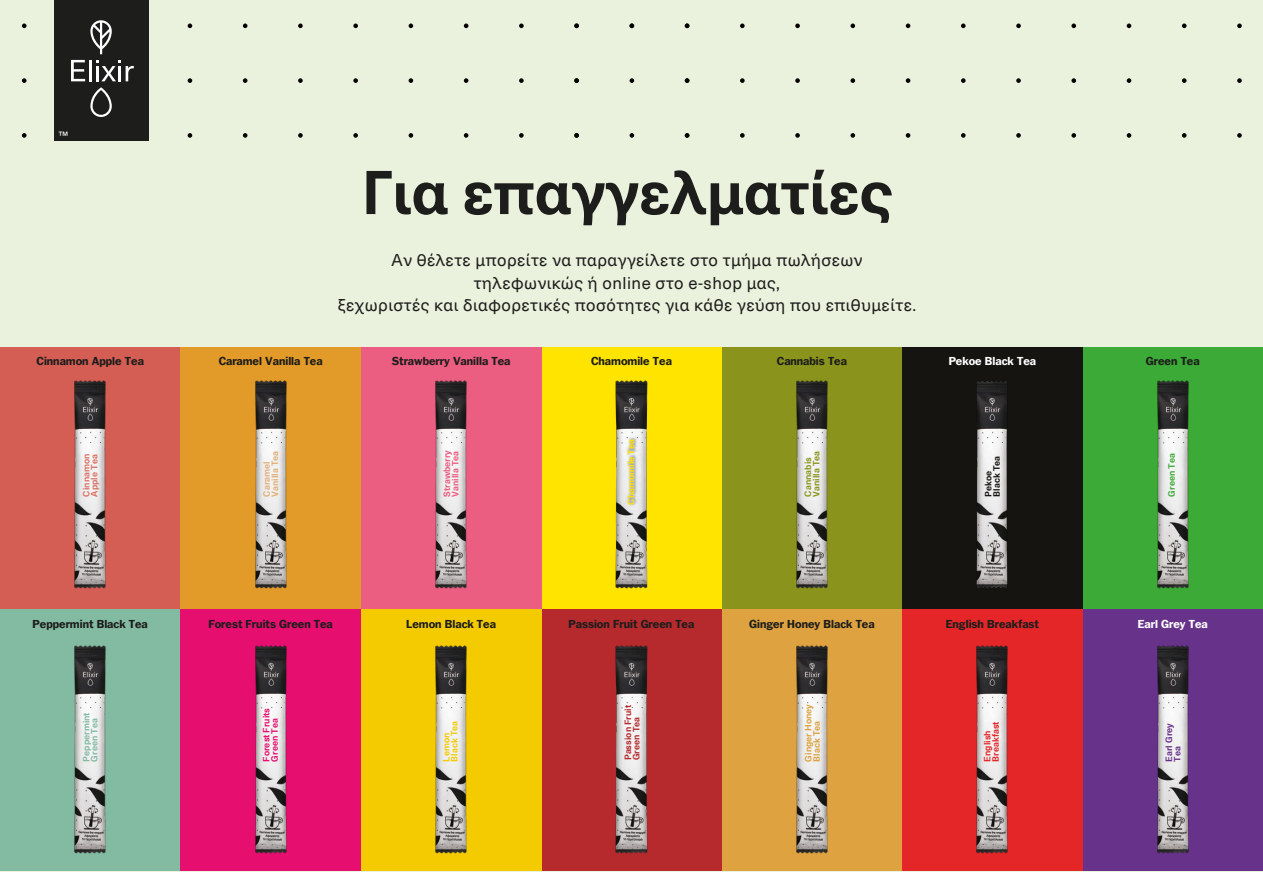
<style>
.page{position:relative;width:1263px;height:872px;background:#eaf2de}
.page>*{position:absolute;margin:0;border:0;box-sizing:border-box;transform-origin:0 0}
.t1{font:700 60.6px "Neue Haas Unica W1 G";color:#1d1d1b}
.t2{font:16.65px/22.5px "Neue Haas Unica W1 G";letter-spacing:.03em;color:#1d1d1b;text-align:center}
.t3{font:11.7px "Neue Haas Unica W1 G";color:#fff}
.t4{font:700 11.25px "PF Franklin Gothic";color:#1d1d1b}
.t5{font:700 11.25px "PF Franklin Gothic";color:#fff}
.t6{font:700 9px/8.2px "Neue Haas Unica W1 G";color:#eb5d81}
.t7{font:700 9px/8.2px "Neue Haas Unica W1 G";color:#e60f70}
.t8{font:700 9px/8.2px "Neue Haas Unica W1 G";color:#b62a2e}
.t9{font:700 9px/8.2px "Neue Haas Unica W1 G";color:#dea240}
.t10{font:700 9px/8.2px "Neue Haas Unica W1 G";color:#8a941c}
.t11{font:700 9px/8.2px "Neue Haas Unica W1 G";color:#83baa2}
.t12{font:700 9px/8.2px "Neue Haas Unica W1 G";color:#e4af78}
.t13{font:700 9px/8.2px "Neue Haas Unica W1 G";color:#da7367}
.t14{font:700 9px/8.2px "Neue Haas Unica W1 G";color:#e52629}
.t15{font:700 9px/8.2px "Neue Haas Unica W1 G";color:#161411}
.t16{font:700 9px/8.2px "Neue Haas Unica W1 G";color:#f3cb00}
.t17{font:700 9px "Neue Haas Unica W1 G";color:#ffe400}
.t18{font:700 9px/8.2px "Neue Haas Unica W1 G";color:#66328a}
.t19{font:700 9px "Neue Haas Unica W1 G";color:#3caa36}
</style>
<div class="page">
<svg style="left:188px;top:24px;width:4px;height:4px"></svg>
<svg style="left:188px;top:78px;width:4px;height:5px"></svg>
<svg style="left:188px;top:133px;width:4px;height:5px"></svg>
<svg style="left:243px;top:24px;width:4px;height:4px"></svg>
<svg style="left:243px;top:78px;width:4px;height:5px"></svg>
<svg style="left:243px;top:133px;width:4px;height:5px"></svg>
<svg style="left:298px;top:24px;width:5px;height:4px"></svg>
<svg style="left:298px;top:78px;width:5px;height:5px"></svg>
<svg style="left:298px;top:133px;width:5px;height:5px"></svg>
<svg style="left:353px;top:24px;width:5px;height:4px"></svg>
<svg style="left:353px;top:78px;width:5px;height:5px"></svg>
<svg style="left:353px;top:133px;width:5px;height:5px"></svg>
<svg style="left:409px;top:24px;width:4px;height:4px"></svg>
<svg style="left:409px;top:78px;width:4px;height:5px"></svg>
<svg style="left:409px;top:133px;width:4px;height:5px"></svg>
<svg style="left:464px;top:24px;width:4px;height:4px"></svg>
<svg style="left:464px;top:78px;width:4px;height:5px"></svg>
<svg style="left:464px;top:133px;width:4px;height:5px"></svg>
<svg style="left:519px;top:24px;width:5px;height:4px"></svg>
<svg style="left:519px;top:78px;width:5px;height:5px"></svg>
<svg style="left:519px;top:133px;width:5px;height:5px"></svg>
<svg style="left:22px;top:24px;width:5px;height:4px"></svg>
<svg style="left:22px;top:78px;width:5px;height:5px"></svg>
<svg style="left:22px;top:133px;width:5px;height:5px"></svg>
<svg style="left:574px;top:24px;width:5px;height:4px"></svg>
<svg style="left:574px;top:78px;width:5px;height:5px"></svg>
<svg style="left:574px;top:133px;width:5px;height:5px"></svg>
<svg style="left:629px;top:78px;width:5px;height:5px"></svg>
<svg style="left:629px;top:133px;width:5px;height:5px"></svg>
<svg style="left:629px;top:24px;width:5px;height:4px"></svg>
<svg style="left:685px;top:24px;width:4px;height:4px"></svg>
<svg style="left:685px;top:78px;width:4px;height:5px"></svg>
<svg style="left:685px;top:133px;width:4px;height:5px"></svg>
<svg style="left:795px;top:24px;width:5px;height:4px"></svg>
<svg style="left:795px;top:78px;width:5px;height:5px"></svg>
<svg style="left:795px;top:133px;width:5px;height:5px"></svg>
<svg style="left:850px;top:24px;width:5px;height:4px"></svg>
<svg style="left:850px;top:78px;width:5px;height:5px"></svg>
<svg style="left:850px;top:133px;width:5px;height:5px"></svg>
<svg style="left:906px;top:24px;width:4px;height:4px"></svg>
<svg style="left:906px;top:78px;width:4px;height:5px"></svg>
<svg style="left:906px;top:133px;width:4px;height:5px"></svg>
<svg style="left:961px;top:24px;width:4px;height:4px"></svg>
<svg style="left:961px;top:78px;width:4px;height:5px"></svg>
<svg style="left:961px;top:133px;width:4px;height:5px"></svg>
<svg style="left:1016px;top:24px;width:5px;height:4px"></svg>
<svg style="left:1016px;top:78px;width:5px;height:5px"></svg>
<svg style="left:1016px;top:133px;width:5px;height:5px"></svg>
<svg style="left:1071px;top:24px;width:5px;height:4px"></svg>
<svg style="left:1071px;top:78px;width:5px;height:5px"></svg>
<svg style="left:1071px;top:133px;width:5px;height:5px"></svg>
<svg style="left:1127px;top:24px;width:4px;height:4px"></svg>
<svg style="left:1127px;top:78px;width:4px;height:5px"></svg>
<svg style="left:1127px;top:133px;width:4px;height:5px"></svg>
<svg style="left:1182px;top:24px;width:4px;height:4px"></svg>
<svg style="left:1182px;top:78px;width:4px;height:5px"></svg>
<svg style="left:1182px;top:133px;width:4px;height:5px"></svg>
<svg style="left:1237px;top:24px;width:5px;height:4px"></svg>
<svg style="left:1237px;top:78px;width:5px;height:5px"></svg>
<svg style="left:1237px;top:133px;width:5px;height:5px"></svg>
<svg style="left:740px;top:24px;width:5px;height:4px"></svg>
<svg style="left:740px;top:78px;width:5px;height:5px"></svg>
<svg style="left:740px;top:133px;width:5px;height:5px"></svg>
<div style="left:54px;top:0;width:94px;height:140px;background:#1d1d1b"></div>
<svg style="left:71px;top:60px;width:63px;height:57px"></svg>
<svg style="left:90px;top:20px;width:22px;height:34px"></svg>
<div style="left:722px;top:347px;width:180px;height:261px;background:#8a941c"></div>
<div style="left:1082px;top:347px;width:181px;height:261px;background:#3caa36"></div>
<div style="left:541px;top:347px;width:181px;height:261px;background:#ffe400"></div>
<div style="left:902px;top:347px;width:180px;height:261px;background:#161411"></div>
<div style="left:0;top:347px;width:180px;height:261px;background:#d45d54"></div>
<div style="left:180px;top:347px;width:181px;height:261px;background:#e29a28"></div>
<div style="left:361px;top:347px;width:180px;height:261px;background:#eb5d81"></div>
<img style="left:1157px;top:380px;width:32px;height:209px">
<img style="left:615px;top:380px;width:33px;height:209px">
<img style="left:615px;top:385px;width:33px;height:174px">
<img style="left:976px;top:381px;width:32px;height:207px">
<img style="left:74px;top:380px;width:32px;height:209px">
<img style="left:255px;top:380px;width:32px;height:209px">
<img style="left:435px;top:380px;width:32px;height:209px">
<img style="left:796px;top:380px;width:32px;height:209px">
<div style="left:1082px;top:608px;width:181px;height:262px;background:#66328a"></div>
<div style="left:902px;top:608px;width:180px;height:262px;background:#e52629"></div>
<div style="left:722px;top:608px;width:180px;height:262px;background:#dea240"></div>
<div style="left:541px;top:608px;width:181px;height:262px;background:#b62a2e"></div>
<div style="left:361px;top:608px;width:180px;height:262px;background:#f3cb00"></div>
<div style="left:0;top:608px;width:180px;height:262px;background:#83baa2"></div>
<div style="left:180px;top:608px;width:181px;height:262px;background:#e60f70"></div>
<img style="left:1157px;top:645px;width:32px;height:209px">
<img style="left:976px;top:645px;width:32px;height:209px">
<img style="left:796px;top:645px;width:32px;height:209px">
<img style="left:615px;top:645px;width:33px;height:209px">
<img style="left:435px;top:645px;width:32px;height:209px">
<img style="left:74px;top:645px;width:32px;height:209px">
<img style="left:255px;top:645px;width:32px;height:209px">
<p class="t3" style="left:59px;top:127px;width:11px">™</p>
<h1 class="t1" style="left:361px;top:146px;width:533px">Για επαγγελματίες</h1>
<h2 class="t2" style="left:338px;top:248px;width:580px">Αν θέλετε μπορείτε να παραγγείλετε στο τμήμα πωλήσεων τηλεφωνικώς ή online στο e-shop μας,<br>ξεχωριστές και διαφορετικές ποσότητες για κάθε γεύση που επιθυμείτε.</h2>
<p class="t4" style="left:37px;top:354px;width:109px">Cinnamon Apple Tea</p>
<p class="t4" style="left:219px;top:354px;width:105px">Caramel Vanilla Tea</p>
<p class="t4" style="left:392px;top:354px;width:120px">Strawberry Vanilla Tea</p>
<p class="t4" style="left:591px;top:354px;width:82px">Chamomile Tea</p>
<p class="t4" style="left:777px;top:354px;width:72px">Cannabis Tea</p>
<p class="t5" style="left:949px;top:354px;width:89px">Pekoe Black Tea</p>
<p class="t4" style="left:1146px;top:354px;width:55px">Green Tea</p>
<p class="t17" style="left:624px;top:504px;width:67px;rotate:-90deg">Chamomile Tea</p>
<p class="t13" style="left:81px;top:496px;width:45px;rotate:-90deg">Cinnamon<br>Apple Tea</p>
<p class="t12" style="left:262px;top:496px;width:47px;rotate:-90deg">Caramel<br>Vanilla Tea</p>
<p class="t6" style="left:442px;top:496px;width:48px;rotate:-90deg">Strawberry<br>Vanilla Tea</p>
<p class="t10" style="left:803px;top:496px;width:47px;rotate:-90deg">Cannabis<br>Vanilla Tea</p>
<p class="t15" style="left:984px;top:496px;width:42px;rotate:-90deg">Pekoe<br>Black Tea</p>
<p class="t19" style="left:1165px;top:496px;width:45px;rotate:-90deg">Green Tea</p>
<p class="t4" style="left:33px;top:617px;width:117px">Peppermint Black Tea</p>
<p class="t4" style="left:208px;top:617px;width:126px">Forest Fruits Green Τea</p>
<p class="t4" style="left:406px;top:617px;width:91px">Lemon Black Tea</p>
<p class="t4" style="left:569px;top:617px;width:127px">Passion Fruit Green Tea</p>
<p class="t4" style="left:749px;top:617px;width:127px">Ginger Honey Black Tea</p>
<p class="t4" style="left:946px;top:617px;width:95px">English Breakfast</p>
<p class="t5" style="left:1138px;top:617px;width:71px">Earl Grey Tea</p>
<p class="t11" style="left:81px;top:761px;width:51px;rotate:-90deg">Peppermint<br>Green Tea</p>
<p class="t7" style="left:262px;top:761px;width:55px;rotate:-90deg">Forest Fruits<br>Green Tea</p>
<p class="t16" style="left:441px;top:761px;width:42px;rotate:-90deg">Lemon<br>Black Tea</p>
<p class="t8" style="left:623px;top:760px;width:56px;rotate:-90deg">Passion Fruit<br>Green Tea</p>
<p class="t9" style="left:804px;top:761px;width:59px;rotate:-90deg">Ginger Honey<br>Black Tea</p>
<p class="t14" style="left:983px;top:761px;width:41px;rotate:-90deg">English<br>Breakfast</p>
<p class="t18" style="left:1164px;top:761px;width:40px;rotate:-90deg">Earl Grey<br>Tea</p>
</div>
